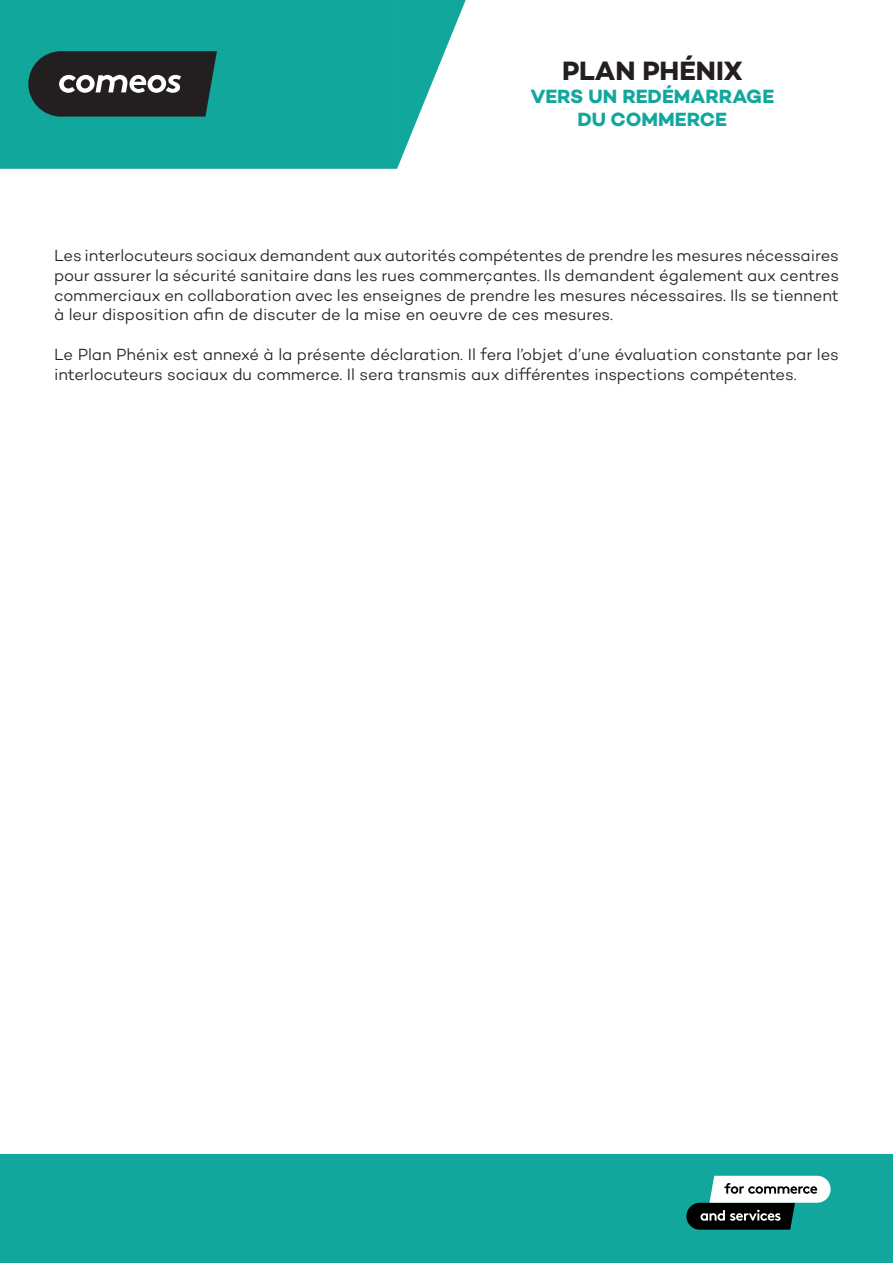
<style>
.page{position:relative;width:893px;height:1263px;background:#fff}
.page>*{position:absolute;margin:0;border:0;box-sizing:border-box;transform-origin:0 0}
.t1{font:700 27px "Campton";color:#231f20}
.t2{font:700 19.5px "Campton";color:#12a79d}
.t3{font:300 16.5px/19.8px "Campton";letter-spacing:-.01em;color:#231f20;text-align:justify}
</style>
<div class="page">
<div style="left:1px;top:1px;width:395px;height:167px;background:#12a79d"></div>
<div style="left:0;top:0;width:397px;height:169px;border:2px solid #12a79d"></div>
<svg style="left:396px;top:0;width:70px;height:167px"></svg>
<svg style="left:28px;top:51px;width:189px;height:66px;background:#363e3e"></svg>
<div style="left:0;top:1154px;width:893px;height:109px;background:#12a79d"></div>
<svg style="left:686px;top:1176px;width:145px;height:54px"></svg>
<p class="t1" style="left:562px;top:53px;width:182px">PLAN PHÉNIX</p>
<p class="t2" style="left:530px;top:84px;width:245px">VERS UN REDÉMARRAGE</p>
<p class="t2" style="left:578px;top:107px;width:151px">DU COMMERCE</p>
<p class="t3" style="left:54px;top:245px;width:786px">Les interlocuteurs sociaux demandent aux autorités compétentes de prendre les mesures nécessaires pour assurer la sécurité sanitaire dans les rues commerçantes. Ils demandent également aux centres commerciaux en collaboration avec les enseignes de prendre les mesures nécessaires. Ils se tiennent à leur disposition afin de discuter de la mise en oeuvre de ces mesures.</p>
<p class="t3" style="left:54px;top:344px;width:786px">Le Plan Phénix est annexé à la présente déclaration. Il fera l’objet d’une évaluation constante par les interlocuteurs sociaux du commerce. Il sera transmis aux différentes inspections compétentes.</p>
</div>
